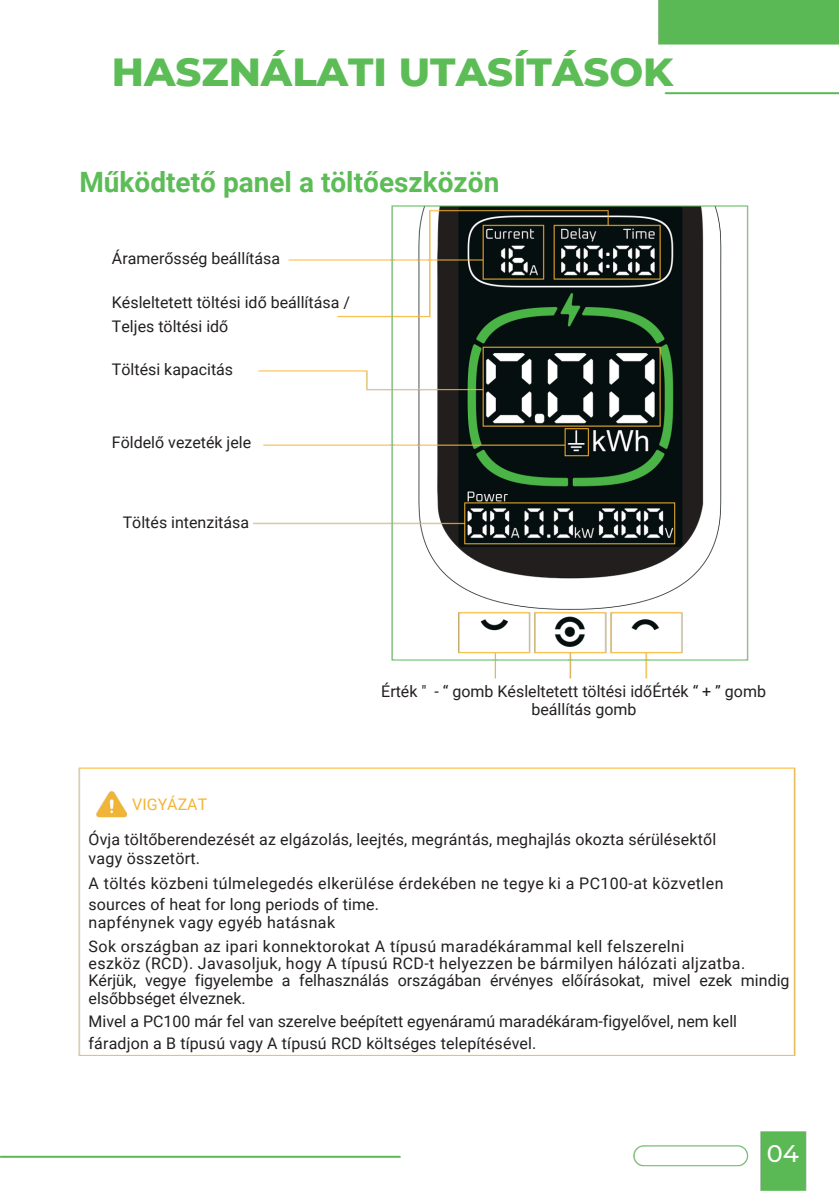
<style>
.page{position:relative;width:839px;height:1191px;background:#fff}
.page>*{position:absolute;margin:0;border:0;box-sizing:border-box;transform-origin:0 0}
.t1{font:800 40px "Montserrat";color:#5cbc56}
.t2{font:700 28px "Roboto";color:#5cbc56}
.t3{font:500 24px "Montserrat";color:#fff}
.t4{font:16px/17.4px "Roboto";letter-spacing:.01em;color:#231f20}
.t5{font:16px "Roboto";color:#f4b537}
</style>
<div class="page">
<img style="left:0;top:0;width:838px;height:1191px">
<h1 class="t1" style="left:112px;top:48px;width:562px">HASZNÁLATI UTASÍTÁSOK</h1>
<p class="t2" style="left:79px;top:166px;width:421px">Működtető panel a töltőeszközön</p>
<p class="t4" style="left:112px;top:249px;width:170px">Áramerősség beállítása</p>
<p class="t4" style="left:112px;top:293px;width:239px">Késleltetett töltési idő beállítása /</p>
<p class="t4" style="left:112px;top:317px;width:118px">Teljes töltési idő</p>
<p class="t4" style="left:112px;top:361px;width:123px">Töltési kapacitás</p>
<p class="t4" style="left:112px;top:434px;width:141px">Földelő vezeték jele</p>
<h2 class="t4" style="left:123px;top:513px;width:128px">Töltés intenzitása</h2>
<p class="t4" style="left:381px;top:682px;width:47px">Érték "</p>
<p class="t4" style="left:434px;top:683px;width:333px">- “ gomb Késleltetett töltési időÉrték “ + ” gomb</p>
<p class="t4" style="left:531px;top:701px;width:107px">beállítás gomb</p>
<p class="t5" style="left:132px;top:795px;width:76px">VIGYÁZAT</p>
<h3 class="t4" style="left:89px;top:831px;width:629px">Óvja töltőberendezését az elgázolás, leejtés, megrántás, meghajlás okozta sérülésektől</h3>
<p class="t4" style="left:89px;top:850px;width:113px">vagy összetört.</p>
<p class="t4" style="left:89px;top:875px;width:636px">A töltés közbeni túlmelegedés elkerülése érdekében ne tegye ki a PC100-at közvetlen</p>
<p class="t4" style="left:89px;top:914px;width:248px">napfénynek vagy egyéb hatásnak</p>
<p class="t4" style="left:89px;top:895px;width:292px">sources of heat for long periods of time.</p>
<p class="t4" style="left:89px;top:937px;width:597px">Sok országban az ipari konnektorokat A típusú maradékárammal kell felszerelni</p>
<p class="t4" style="left:89px;top:955px;width:658px">eszköz (RCD). Javasoljuk, hogy A típusú RCD-t helyezzen be bármilyen hálózati aljzatba.</p>
<p class="t4" style="left:89px;top:972px;width:702px">Kérjük, vegye figyelembe a felhasználás országában érvényes előírásokat, mivel ezek mindig elsőbbséget élveznek.</p>
<p class="t4" style="left:89px;top:1013px;width:650px">Mivel a PC100 már fel van szerelve beépített egyenáramú maradékáram-figyelővel, nem kell</p>
<p class="t4" style="left:89px;top:1034px;width:449px">fáradjon a B típusú vagy A típusú RCD költséges telepítésével.</p>
<p class="t3" style="left:766px;top:1138px;width:34px">04</p>
</div>
